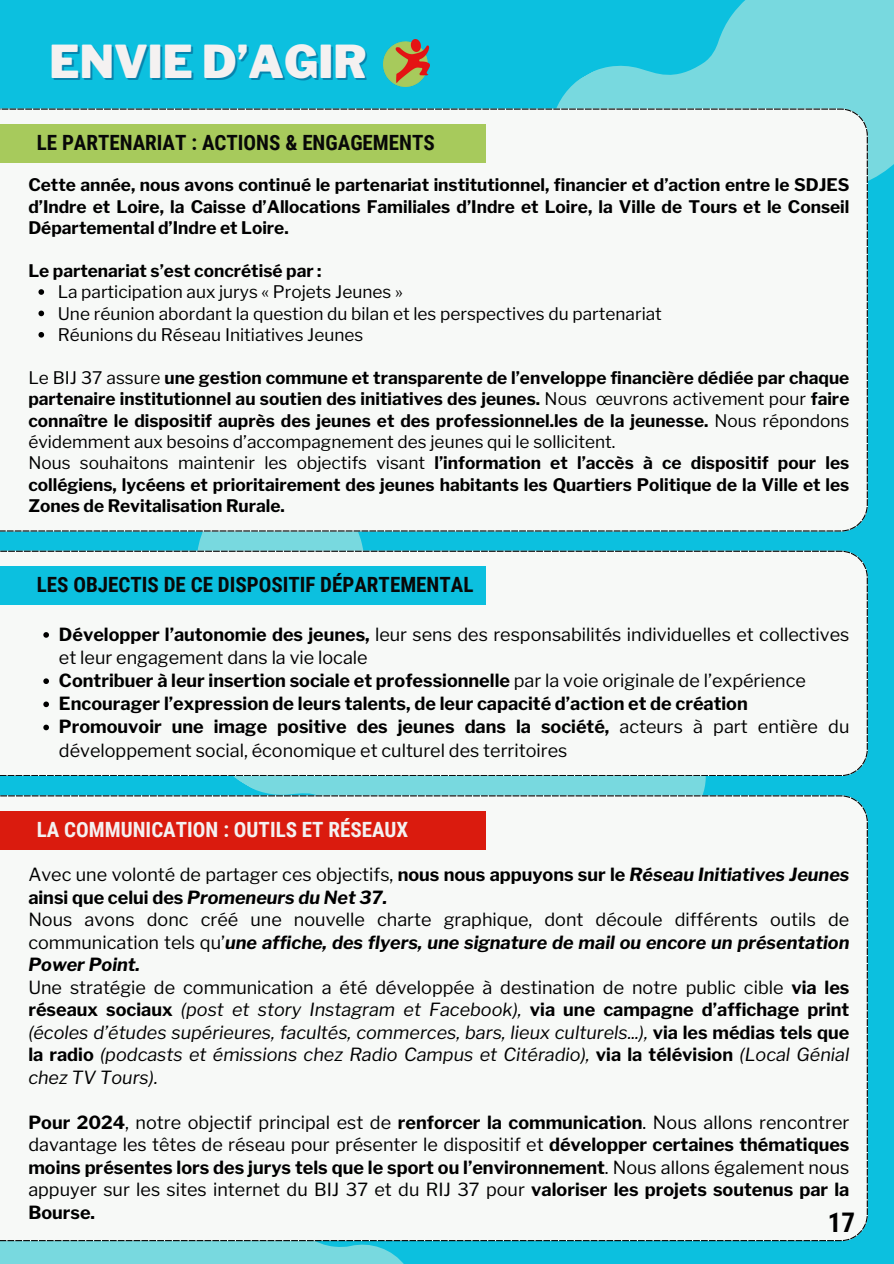
<style>
.page{position:relative;width:894px;height:1264px;background:#fff}
.page>*{position:absolute;margin:0;border:0;box-sizing:border-box;transform-origin:0 0}
.t1{font:900 45px "Libre Franklin";color:#f4f1f1}
.t2{font:700 27px "Roboto Condensed";color:#000}
.t3{font:700 21px "Roboto Condensed";color:#080808}
.t4{font:700 21px "Roboto Condensed";color:#f4f1f1}
.t5{font:18px/22.5px "Libre Franklin";color:#000}
.t6{font:italic 18px/22.5px "Libre Franklin";color:#000;text-align:justify}
.t7{font:700 18px "Libre Franklin";color:#000}
.t8{font:italic 700 18px/22.5px "Libre Franklin";color:#000}
.t9{font:700 17.25px/21.3px "Libre Franklin";color:#000;text-align:justify}
.t10{font:17.25px "Libre Franklin";color:#000}
.s1{font-weight:400}
.s2{font-weight:700}
.s3{font-weight:400;font-style:normal}
.s4{font-style:normal}
.s5{font-weight:700;font-style:italic}
.s6{font-weight:700;font-style:normal}
</style>
<div class="page">
<div style="left:0;top:0;width:893px;height:1263px;background:#0cc0df"></div>
<svg style="left:101px;top:531px;width:635px;height:264px"></svg>
<svg style="left:0;top:1241px;width:446px;height:22px;background:#66d3dd"></svg>
<div style="left:0;top:550px;width:867px;height:225px;background:#f7f9f7"></div>
<div style="left:0;top:795px;width:867px;height:445px;background:#f7f9f7"></div>
<div style="left:0;top:566px;width:485px;height:39px;background:#0cc0df"></div>
<div style="left:0;top:811px;width:485px;height:38px;background:#da1b0e"></div>
<svg style="left:43px;top:632px;width:6px;height:5px"></svg>
<svg style="left:43px;top:678px;width:6px;height:6px"></svg>
<svg style="left:43px;top:701px;width:6px;height:6px"></svg>
<svg style="left:43px;top:724px;width:6px;height:6px"></svg>
<svg style="left:556px;top:0;width:337px;height:320px;fill:#78d9df"></svg>
<div style="left:0;top:108px;width:867px;height:423px;background:#f7f9f7"></div>
<div style="left:0;top:124px;width:485px;height:39px;background:#a7ca5c"></div>
<svg style="left:38px;top:289px;width:6px;height:6px"></svg>
<svg style="left:38px;top:310px;width:6px;height:6px"></svg>
<svg style="left:38px;top:332px;width:6px;height:5px"></svg>
<img style="left:383px;top:39px;width:46px;height:47px">
<p class="t1" style="left:50px;top:35px;width:318px">ENVIE D’AGIR</p>
<p class="t3" style="left:37px;top:130px;width:399px">LE PARTENARIAT : ACTIONS &amp; ENGAGEMENTS</p>
<h2 class="t9" style="left:28px;top:174px;width:822px">Cette année, nous avons continué le partenariat institutionnel, financier et d’action entre le SDJES d’Indre et Loire, la Caisse d’Allocations Familiales d’Indre et Loire, la Ville de Tours et le Conseil Départemental d’Indre et Loire.</h2>
<p class="t9" style="left:28px;top:260px;width:295px">Le partenariat s’est concrétisé par :</p>
<p class="t10" style="left:58px;top:281px;width:346px">La participation aux jurys « Projets Jeunes »</p>
<p class="t10" style="left:58px;top:303px;width:605px">Une réunion abordant la question du bilan et les perspectives du partenariat</p>
<p class="t10" style="left:58px;top:324px;width:307px">Réunions du Réseau Initiatives Jeunes</p>
<h2 class="t9" style="left:28px;top:367px;width:822px"><span class="s1">Le BIJ 37 assure</span> une gestion commune et transparente de l’enveloppe financière dédiée par chaque partenaire institutionnel au soutien des initiatives des jeunes. <span class="s1">Nous œuvrons activement pour</span> faire connaître le dispositif auprès des jeunes et des professionnel.les de la jeunesse. <span class="s1">Nous répondons évidemment aux besoins d’accompagnement des jeunes qui le sollicitent.</span></h2>
<p class="t9" style="left:28px;top:452px;width:822px"><span class="s1">Nous souhaitons maintenir les objectifs visant</span> l’information et l’accès à ce dispositif pour les collégiens, lycéens et prioritairement des jeunes habitants les Quartiers Politique de la Ville et les Zones de Revitalisation Rurale.</p>
<h1 class="t3" style="left:37px;top:572px;width:438px">LES OBJECTIS DE CE DISPOSITIF DÉPARTEMENTAL</h1>
<h2 class="t5" style="left:59px;top:623px;width:791px;line-height:23.1px"><span class="s2">Développer l’autonomie des jeunes,</span> leur sens des responsabilités individuelles et collectives et leur engagement dans la vie locale</h2>
<h3 class="t7" style="left:59px;top:669px;width:748px">Contribuer à leur insertion sociale et professionnelle <span class="s1">par la voie originale de l’expérience</span></h3>
<h3 class="t7" style="left:59px;top:693px;width:690px">Encourager l’expression de leurs talents, de leur capacité d’action et de création</h3>
<p class="t5" style="left:59px;top:715px;width:791px;line-height:23.1px"><span class="s2">Promouvoir une image positive des jeunes dans la société,</span> acteurs à part entière du développement social, économique et culturel des territoires</p>
<p class="t4" style="left:37px;top:817px;width:373px">LA COMMUNICATION : OUTILS ET RÉSEAUX</p>
<p class="t8" style="left:28px;top:863px;width:822px"><span class="s3">Avec une volonté de partager ces objectifs,</span> <span class="s4">nous nous appuyons sur le</span> Réseau Initiatives Jeunes <span class="s4">ainsi que celui des</span> Promeneurs du Net 37.</p>
<p class="t5" style="left:28px;top:908px;width:822px;text-align:justify">Nous avons donc créé une nouvelle charte graphique, dont découle différents outils de communication tels qu’<span class="s5">une affiche, des flyers, une signature de mail ou encore un présentation Power Point.</span></p>
<p class="t6" style="left:28px;top:976px;width:822px"><span class="s4">Une stratégie de communication a été développée à destination de notre public cible</span> <span class="s6">via les réseaux sociaux</span> (post et story Instagram et Facebook), <span class="s6">via une campagne d’affichage print </span>(écoles d’études supérieures, facultés, commerces, bars, lieux culturels...), <span class="s6">via les médias tels que la radio</span> (podcasts et émissions chez Radio Campus et Citéradio), <span class="s6">via la télévision</span> (Local Génial chez TV Tours).</p>
<p class="t5" style="left:28px;top:1111px;width:822px;text-align:justify"><span class="s2">Pour 2024</span>, notre objectif principal est de <span class="s2">renforcer la communication</span>. Nous allons rencontrer davantage les têtes de réseau pour présenter le dispositif et <span class="s2">développer certaines thématiques moins présentes lors des jurys tels que le sport ou l’environnement</span>. Nous allons également nous appuyer sur les sites internet du BIJ 37 et du RIJ 37 pour <span class="s2">valoriser les projets soutenus par la Bourse.</span></p>
<p class="t2" style="left:827px;top:1206px;width:29px">17</p>
</div>
